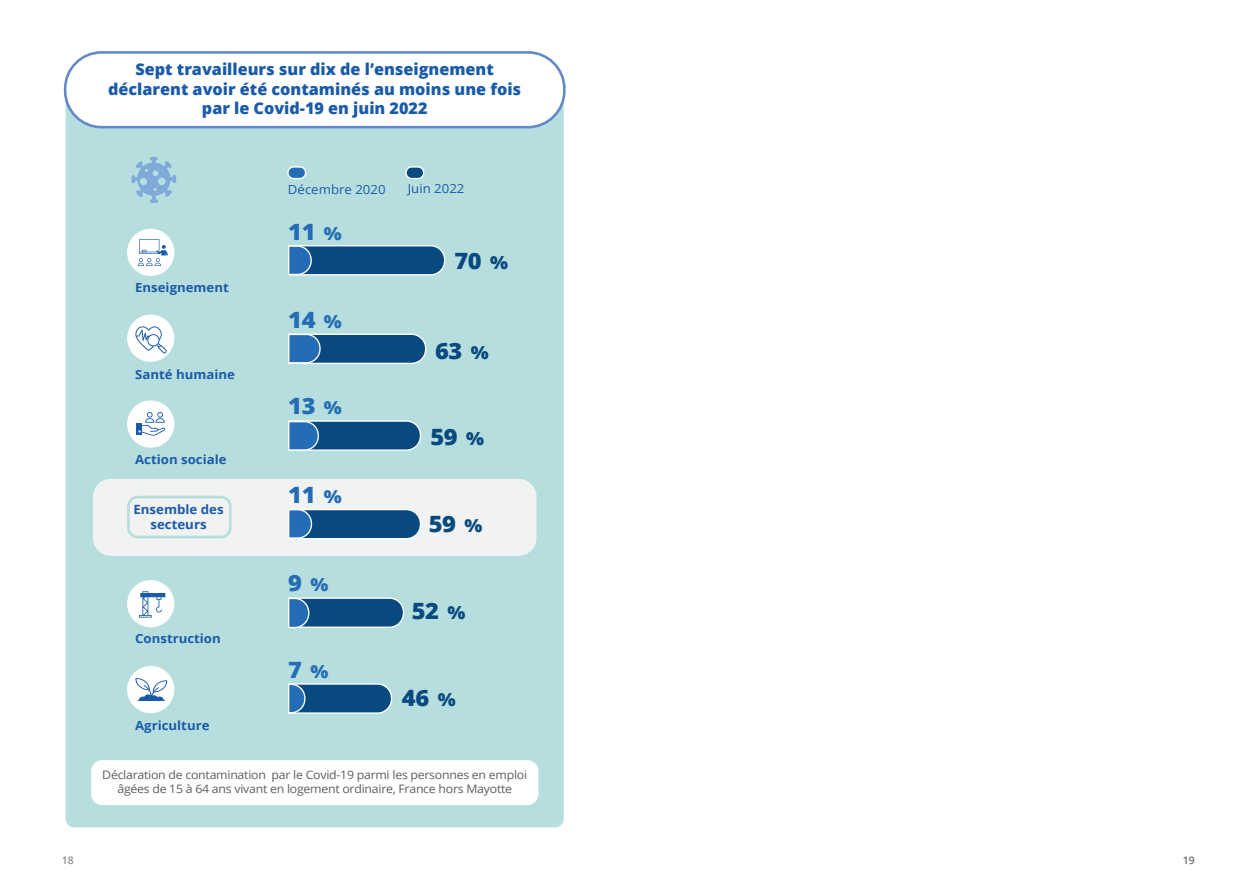
<style>
.page{position:relative;width:1259px;height:893px;background:#fff}
.page>*{position:absolute;margin:0;border:0;box-sizing:border-box;transform-origin:0 0}
.t1{font:800 22.5px "Open Sans";letter-spacing:-.02em;color:#08497f;scale:1.05 1}
.t2{font:800 22.5px "Open Sans";letter-spacing:-.02em;color:#246db6;scale:1.05 1}
.t3{font:800 16.2px/19.4px "Open Sans";color:#1a5ba9;text-align:center}
.t4{font:700 12.75px/15.5px "Open Sans";color:#1a5ba9;text-align:center;scale:1.04 1}
.t5{font:700 12.6px "Open Sans";color:#1a5ba9;scale:1.05 1}
.t6{font:12.6px "Open Sans";color:#1a5ba9;scale:1.05 1}
.t7{font:11.7px/14.4px "Open Sans";letter-spacing:-.02em;color:#5b5e5f;text-align:center;scale:1.05 1}
.t8{font:600 10.5px "Open Sans";color:#8e9093}
.t9{font:600 10.5px "Open Sans";color:#6c6d70}
.s1{font-size:18px}
</style>
<div class="page">
<div style="left:66px;top:72px;width:498px;height:755px;background:#b7dede;border-radius:9px"></div>
<div style="left:92px;top:761px;width:445px;height:43px;background:#fff;border-radius:10px"></div>
<div style="left:91px;top:760px;width:447px;height:45px;border:2px solid #fff;border-radius:10px"></div>
<div style="left:127px;top:315px;width:47px;height:47px;background:#fff;border-radius:50%"></div>
<svg style="left:135px;top:326px;width:32px;height:27px"></svg>
<div style="left:127px;top:400px;width:47px;height:48px;background:#fff;border-radius:50%"></div>
<div style="left:137px;top:423px;width:5px;height:12px;background:#1a5ba9"></div>
<svg style="left:138px;top:412px;width:27px;height:24px"></svg>
<div style="left:127px;top:580px;width:47px;height:47px;background:#fff;border-radius:50%"></div>
<svg style="left:139px;top:591px;width:26px;height:27px"></svg>
<div style="left:127px;top:666px;width:47px;height:47px;background:#fff;border-radius:50%"></div>
<svg style="left:135px;top:678px;width:32px;height:23px"></svg>
<svg style="left:288px;top:245px;width:158px;height:31px;background:#2d6696"></svg>
<div style="left:127px;top:229px;width:47px;height:47px;background:#fff;border-radius:50%"></div>
<svg style="left:288px;top:333px;width:139px;height:31px;background:#316a9b"></svg>
<svg style="left:288px;top:420px;width:133px;height:31px;background:#306a9a"></svg>
<svg style="left:288px;top:597px;width:117px;height:32px;background:#356d9b"></svg>
<svg style="left:288px;top:683px;width:105px;height:31px;background:#326a99"></svg>
<div style="left:93px;top:479px;width:443px;height:77px;background:#f1f3f2;border-radius:18px"></div>
<div style="left:127px;top:496px;width:105px;height:42px;border:3px solid #b7dede;border-radius:9px"></div>
<svg style="left:288px;top:509px;width:133px;height:30px;background:#2a6495"></svg>
<div style="left:288px;top:167px;width:17px;height:12px;background:#246db6;border-radius:6px"></div>
<div style="left:287px;top:166px;width:19px;height:13px;border:1px solid #fff;border-radius:6px"></div>
<div style="left:406px;top:167px;width:18px;height:12px;background:#08497f;border-radius:6px"></div>
<div style="left:405px;top:166px;width:19px;height:13px;border:1px solid #fff;border-radius:6px"></div>
<div style="left:65px;top:52px;width:499px;height:75px;background:#fff;border-radius:36px"></div>
<div style="left:64px;top:51px;width:501px;height:77px;border:3px solid #6189c7;border-radius:36px"></div>
<svg style="left:130px;top:156px;width:47px;height:110px"></svg>
<h2 class="t3" style="left:108px;top:59px;width:414px">Sept travailleurs sur dix de l’enseignement déclarent avoir été contaminés au moins une fois par le Covid-19 en juin 2022</h2>
<p class="t6" style="left:288px;top:180px;width:94px">Décembre 2020</p>
<p class="t6" style="left:408px;top:179px;width:56px">Juin 2022</p>
<p class="t5" style="left:135px;top:278px;width:91px">Enseignement</p>
<p class="t5" style="left:135px;top:365px;width:96px">Santé humaine</p>
<p class="t5" style="left:135px;top:450px;width:88px">Action sociale</p>
<p class="t4" style="left:133px;top:501px;width:88px">Ensemble des secteurs</p>
<p class="t5" style="left:135px;top:629px;width:83px">Construction</p>
<p class="t5" style="left:135px;top:717px;width:72px">Agriculture</p>
<h1 class="t2" style="left:288px;top:214px;width:53px">11 <span class="s1">%</span></h1>
<h1 class="t2" style="left:288px;top:303px;width:53px">14 <span class="s1">%</span></h1>
<h1 class="t2" style="left:288px;top:389px;width:53px">13 <span class="s1">%</span></h1>
<h1 class="t2" style="left:288px;top:478px;width:53px">11 <span class="s1">%</span></h1>
<h1 class="t2" style="left:288px;top:566px;width:40px">9 <span class="s1">%</span></h1>
<h1 class="t2" style="left:288px;top:653px;width:40px">7 <span class="s1">%</span></h1>
<h1 class="t1" style="left:454px;top:244px;width:53px">70 <span class="s1">%</span></h1>
<h1 class="t1" style="left:435px;top:333px;width:53px">63 <span class="s1">%</span></h1>
<h1 class="t1" style="left:430px;top:419px;width:53px">59 <span class="s1">%</span></h1>
<h1 class="t1" style="left:429px;top:507px;width:53px">59 <span class="s1">%</span></h1>
<h1 class="t1" style="left:412px;top:593px;width:53px">52 <span class="s1">%</span></h1>
<h1 class="t1" style="left:402px;top:680px;width:53px">46 <span class="s1">%</span></h1>
<p class="t7" style="left:102px;top:767px;width:406px">Déclaration de contamination par le Covid-19 parmi les personnes en emploi âgées de 15 à 64 ans vivant en logement ordinaire, France hors Mayotte</p>
<p class="t8" style="left:62px;top:853px;width:13px">18</p>
<p class="t9" style="left:1182px;top:853px;width:13px">19</p>
</div>
